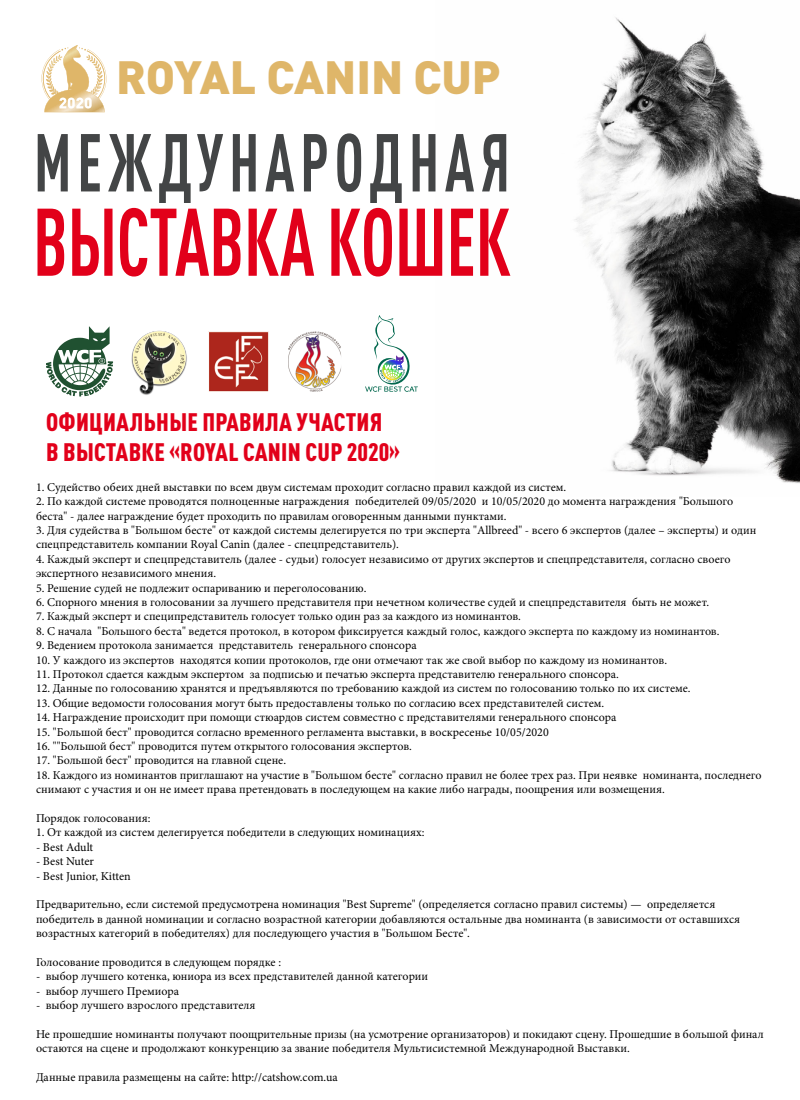
<style>
.page{position:relative;width:800px;height:1100px;background:#fff}
.page>*{position:absolute;margin:0;border:0;box-sizing:border-box;transform-origin:0 0}
.t1{font:700 condensed 94.3px "DIN Pro";color:#e2001a;scale:.78 1}
.t2{font:700 condensed 80.6px "DIN Pro";letter-spacing:.09em;color:#434546;scale:.78 1}
.t3{font:900 46px "DIN Pro";color:#dfb669}
.t4{font:900 condensed 25px/30px "DIN Pro";letter-spacing:.01em;color:#e2001a}
.t5{font:12px/14.4px "Minion Pro";color:#000}
</style>
<div class="page">
<img style="left:575px;top:17px;width:225px;height:466px">
<svg style="left:46px;top:326px;width:67px;height:71px"></svg>
<img style="left:208px;top:331px;width:61px;height:61px">
<img style="left:288px;top:331px;width:53px;height:61px">
<svg style="left:365px;top:315px;width:53px;height:77px"></svg>
<img style="left:131px;top:330px;width:56px;height:65px">
<svg style="left:41px;top:45px;width:66px;height:67px"></svg>
<h3 class="t3" style="left:116px;top:40px;width:386px">ROYAL CANIN CUP</h3>
<h2 class="t2" style="left:34px;top:104px;width:612px">МЕЖДУНАРОДНАЯ</h2>
<h1 class="t1" style="left:33px;top:173px;width:614px">ВЫСТАВКА КОШЕК</h1>
<h3 class="t4" style="left:46px;top:406px;width:356px">ОФИЦИАЛЬНЫЕ ПРАВИЛА УЧАСТИЯ<br>В ВЫСТАВКЕ «ROYAL CANIN CUP 2020»</h3>
<p class="t5" style="left:36px;top:480px;width:532px">1. Судейство обеих дней выставки по всем двум системам проходит согласно правил каждой из систем.</p>
<p class="t5" style="left:36px;top:494px;width:699px">2. По каждой системе проводятся полноценные награждения победителей 09/05/2020 и 10/05/2020 до момента награждения "Большого беста" - далее награждение будет проходить по правилам оговоренным данными пунктами.</p>
<p class="t5" style="left:36px;top:523px;width:722px">3. Для судейства в "Большом бесте" от каждой системы делегируется по три эксперта "Allbreed" - всего 6 экспертов (далее – эксперты) и один спецпредставитель компании Royal Canin (далее - спецпредставитель).</p>
<p class="t5" style="left:36px;top:552px;width:696px">4. Каждый эксперт и спецпредставитель (далее - судьи) голосует независимо от других экспертов и спецпредставителя, согласно своего экспертного независимого мнения.</p>
<p class="t5" style="left:36px;top:581px;width:332px">5. Решение судей не подлежит оспариванию и переголосованию.</p>
<p class="t5" style="left:36px;top:595px;width:675px">6. Спорного мнения в голосовании за лучшего представителя при нечетном количестве судей и спецпредставителя быть не может.</p>
<p class="t5" style="left:36px;top:609px;width:486px">7. Каждый эксперт и специпредставитель голосует только один раз за каждого из номинантов.</p>
<p class="t5" style="left:36px;top:624px;width:685px">8. С начала "Большого беста" ведется протокол, в котором фиксируется каждый голос, каждого эксперта по каждому из номинантов.</p>
<p class="t5" style="left:36px;top:638px;width:382px">9. Ведением протокола занимается представитель генерального спонсора</p>
<p class="t5" style="left:36px;top:653px;width:633px">10. У каждого из экспертов находятся копии протоколов, где они отмечают так же свой выбор по каждому из номинантов.</p>
<p class="t5" style="left:36px;top:667px;width:584px">11. Протокол сдается каждым экспертом за подписью и печатью эксперта представителю генерального спонсора.</p>
<p class="t5" style="left:36px;top:681px;width:656px">12. Данные по голосованию хранятся и предъявляются по требованию каждой из систем по голосованию только по их системе.</p>
<p class="t5" style="left:36px;top:696px;width:570px">13. Общие ведомости голосования могут быть предоставлены только по согласию всех представителей систем.</p>
<p class="t5" style="left:36px;top:710px;width:582px">14. Награждение происходит при помощи стюардов систем совместно с представителями генерального спонсора</p>
<p class="t5" style="left:36px;top:725px;width:514px">15. "Большой бест" проводится согласно временного регламента выставки, в воскресенье 10/05/2020</p>
<p class="t5" style="left:36px;top:739px;width:377px">16. ""Большой бест" проводится путем открытого голосования экспертов.</p>
<p class="t5" style="left:36px;top:753px;width:252px">17. "Большой бест" проводится на главной сцене.</p>
<p class="t5" style="left:36px;top:768px;width:727px">18. Каждого из номинантов приглашают на участие в "Большом бесте" согласно правил не более трех раз. При неявке номинанта, последнего снимают с участия и он не имеет права претендовать в последующем на какие либо награды, поощрения или возмещения.</p>
<p class="t5" style="left:36px;top:811px;width:116px">Порядок голосования:</p>
<p class="t5" style="left:36px;top:825px;width:390px">1. От каждой из систем делегируется победители в следующих номинациях:</p>
<p class="t5" style="left:36px;top:840px;width:59px">- Best Adult</p>
<p class="t5" style="left:36px;top:854px;width:59px">- Best Nuter</p>
<p class="t5" style="left:36px;top:869px;width:96px">- Best Junior, Kitten</p>
<p class="t5" style="left:36px;top:898px;width:706px">Предварительно, если системой предусмотрена номинация "Best Supreme" (определяется согласно правил системы) — определяется победитель в данной номинации и согласно возрастной категории добавляются остальные два номинанта (в зависимости от оставшихся возрастных категорий в победителях) для последующего участия в "Большом Бесте".</p>
<p class="t5" style="left:36px;top:955px;width:247px">Голосование проводится в следующем порядке :</p>
<p class="t5" style="left:36px;top:970px;width:394px">- выбор лучшего котенка, юниора из всех представителей данной категории</p>
<p class="t5" style="left:36px;top:984px;width:145px">- выбор лучшего Премиора</p>
<p class="t5" style="left:36px;top:998px;width:221px">- выбор лучшего взрослого представителя</p>
<p class="t5" style="left:36px;top:1027px;width:729px">Не прошедшие номинанты получают поощрительные призы (на усмотрение организаторов) и покидают сцену. Прошедшие в большой финал остаются на сцене и продолжают конкуренцию за звание победителя Мультисистемной Международной Выставки.</p>
<p class="t5" style="left:36px;top:1070px;width:303px">Данные правила размещены на сайте: http://catshow.com.ua</p>
</div>
